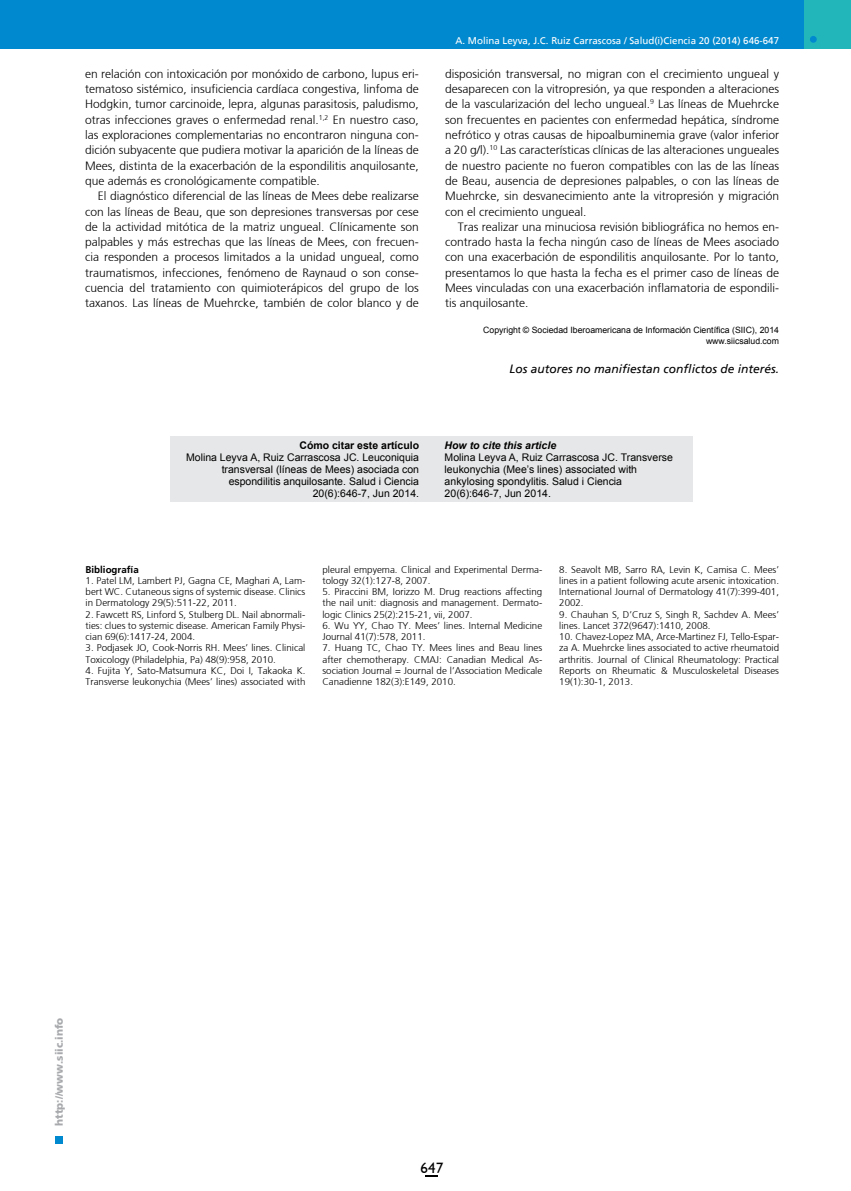
<style>
.page{position:relative;width:851px;height:1191px;background:#fff}
.page>*{position:absolute;margin:0;border:0;box-sizing:border-box;transform-origin:0 0}
.t1{font:15px "Humanist 521 BT";color:#000}
.t2{font:300 12px/15.3px "Frutiger";color:#000;text-align:justify}
.t3{font:italic 12px "Frutiger";color:#000}
.t4{font:10.5px/12px "Arial";color:#000;text-align:right}
.t5{font:700 10.5px "Arial";color:#000}
.t6{font:900 10.5px "Frutiger";color:#a7a9ac}
.t7{font:italic 700 10.5px "Arial";color:#000}
.t8{font:300 9.75px/11.2px "Frutiger";color:#000;text-align:justify}
.t9{font:9.75px "Frutiger";color:#fff}
.t10{font:700 9.75px "Frutiger";color:#000}
.t11{font:8.7px/10.5px "Arial";color:#000;text-align:right}
</style>
<div class="page">
<div style="left:1px;top:0;width:849px;height:49px;background:#0089cf"></div>
<svg style="left:425px;top:1175px;width:13px;height:1px"></svg>
<div style="left:55px;top:1136px;width:8px;height:8px;background:#0089cf"></div>
<div style="left:804px;top:0;width:46px;height:49px;background:#22b6bb"></div>
<div style="left:809px;top:36px;width:7px;height:7px;background:#0089cf;border-radius:50%"></div>
<div style="left:171px;top:436px;width:522px;height:66px;background:#e6e7e8"></div>
<p class="t2" style="left:85px;top:66px;width:335px">en relación con intoxicación por monóxido de carbono, lupus eri&shy;tematoso sistémico, insuficiencia cardíaca congestiva, linfoma de Hodgkin, tumor carcinoide, lepra, algunas parasitosis, paludismo, otras infecciones graves o enfermedad renal.<sup>1,2</sup> En nuestro caso, las exploraciones complementarias no encontraron ninguna con&shy;dición subyacente que pudiera motivar la aparición de la líneas de Mees, distinta de la exacerbación de la espondilitis anquilosante, que además es cronológicamente compatible.</p>
<p class="t2" style="left:85px;top:188px;width:335px;text-indent:13px">El diagnóstico diferencial de las líneas de Mees debe realizarse con las líneas de Beau, que son depresiones transversas por cese de la actividad mitótica de la matriz ungueal. Clínicamente son palpables y más estrechas que las líneas de Mees, con frecuen&shy;cia responden a procesos limitados a la unidad ungueal, como traumatismos, infecciones, fenómeno de Raynaud o son conse&shy;cuencia del tratamiento con quimioterápicos del grupo de los taxanos. Las líneas de Muehrcke, también de color blanco y de</p>
<p class="t9" style="left:455px;top:35px;width:325px">A. Molina Leyva, J.C. Ruiz Carrascosa / Salud(i)Ciencia 20 (2014) 646-647</p>
<p class="t2" style="left:445px;top:66px;width:335px">disposición transversal, no migran con el crecimiento ungueal y desaparecen con la vitropresión, ya que responden a alteraciones de la vascularización del lecho ungueal.<sup>9</sup> Las líneas de Muehrcke son frecuentes en pacientes con enfermedad hepática, síndrome nefrótico y otras causas de hipoalbuminemia grave (valor inferior a 20 g/l).<sup>10</sup> Las características clínicas de las alteraciones ungueales de nuestro paciente no fueron compatibles con las de las líneas de Beau, ausencia de depresiones palpables, o con las líneas de Muehrcke, sin desvanecimiento ante la vitropresión y migración con el crecimiento ungueal.</p>
<p class="t2" style="left:445px;top:219px;width:335px;text-indent:13px">Tras realizar una minuciosa revisión bibliográfica no hemos en&shy;contrado hasta la fecha ningún caso de líneas de Mees asociado con una exacerbación de espondilitis anquilosante. Por lo tanto, presentamos lo que hasta la fecha es el primer caso de líneas de Mees vinculadas con una exacerbación inflamatoria de espondili&shy;tis anquilosante.</p>
<p class="t11" style="left:483px;top:325px;width:297px">Copyright © Sociedad Iberoamericana de Información Científica (SIIC), 2014 www.siicsalud.com</p>
<p class="t3" style="left:509px;top:362px;width:271px">Los autores no manifiestan conflictos de interés.</p>
<p class="t5" style="left:299px;top:438px;width:121px">Cómo citar este artículo</p>
<p class="t4" style="left:186px;top:451px;width:234px">Molina Leyva A, Ruiz Carrascosa JC. Leuconiquia transversal (líneas de Mees) asociada con espondilitis anquilosante. Salud i Ciencia 20(6):646-7, Jun 2014.</p>
<p class="t7" style="left:444px;top:438px;width:113px">How to cite this article</p>
<p class="t4" style="left:444px;top:451px;width:230px;text-align:left">Molina Leyva A, Ruiz Carrascosa JC. Transverse leukonychia (Mee’s lines) associated with ankylosing spondylitis. Salud i Ciencia 20(6):646-7, Jun 2014.</p>
<p class="t10" style="left:86px;top:563px;width:55px">Bibliografía</p>
<p class="t8" style="left:86px;top:575px;width:221px">1. Patel LM, Lambert PJ, Gagna CE, Maghari A, Lam&shy;bert WC. Cutaneous signs of systemic disease. Clinics in Dermatology 29(5):511-22, 2011.</p>
<p class="t8" style="left:86px;top:608px;width:221px">2. Fawcett RS, Linford S, Stulberg DL. Nail abnormali&shy;ties: clues to systemic disease. American Family Physi&shy;cian 69(6):1417-24, 2004.</p>
<p class="t8" style="left:86px;top:642px;width:221px">3. Podjasek JO, Cook-Norris RH. Mees’ lines. Clinical<br>Toxicology (Philadelphia, Pa) 48(9):958, 2010.</p>
<p class="t8" style="left:86px;top:665px;width:221px">4. Fujita Y, Sato-Matsumura KC, Doi I, Takaoka K.<br>Transverse leukonychia (Mees’ lines) associated with</p>
<p class="t8" style="left:322px;top:563px;width:221px">pleural empyema. Clinical and Experimental Derma&shy;tology 32(1):127-8, 2007.</p>
<p class="t8" style="left:322px;top:586px;width:221px">5. Piraccini BM, Iorizzo M. Drug reactions affecting the nail unit: diagnosis and management. Dermato&shy;logic Clinics 25(2):215-21, vii, 2007.</p>
<p class="t8" style="left:322px;top:620px;width:221px">6. Wu YY, Chao TY. Mees’ lines. Internal Medicine<br>Journal 41(7):578, 2011.</p>
<p class="t8" style="left:322px;top:642px;width:221px">7. Huang TC, Chao TY. Mees lines and Beau lines after chemotherapy. CMAJ: Canadian Medical As&shy;sociation Journal = Journal de l’Association Medicale Canadienne 182(3):E149, 2010.</p>
<p class="t8" style="left:559px;top:563px;width:221px">8. Seavolt MB, Sarro RA, Levin K, Camisa C. Mees’ lines in a patient following acute arsenic intoxication.<br>International Journal of Dermatology 41(7):399-401, 2002.</p>
<p class="t8" style="left:559px;top:608px;width:221px">9. Chauhan S, D’Cruz S, Singh R, Sachdev A. Mees’ lines. Lancet 372(9647):1410, 2008.</p>
<p class="t8" style="left:559px;top:631px;width:221px">10. Chavez-Lopez MA, Arce-Martinez FJ, Tello-Espar&shy;za A. Muehrcke lines associated to active rheumatoid arthritis. Journal of Clinical Rheumatology: Practical Reports on Rheumatic &amp; Musculoskeletal Diseases 19(1):30-1, 2013.</p>
<p class="t6" style="left:53px;top:1125px;width:110px;rotate:-90deg">http://www.siic.info</p>
<p class="t1" style="left:420px;top:1158px;width:24px">647</p>
</div>
